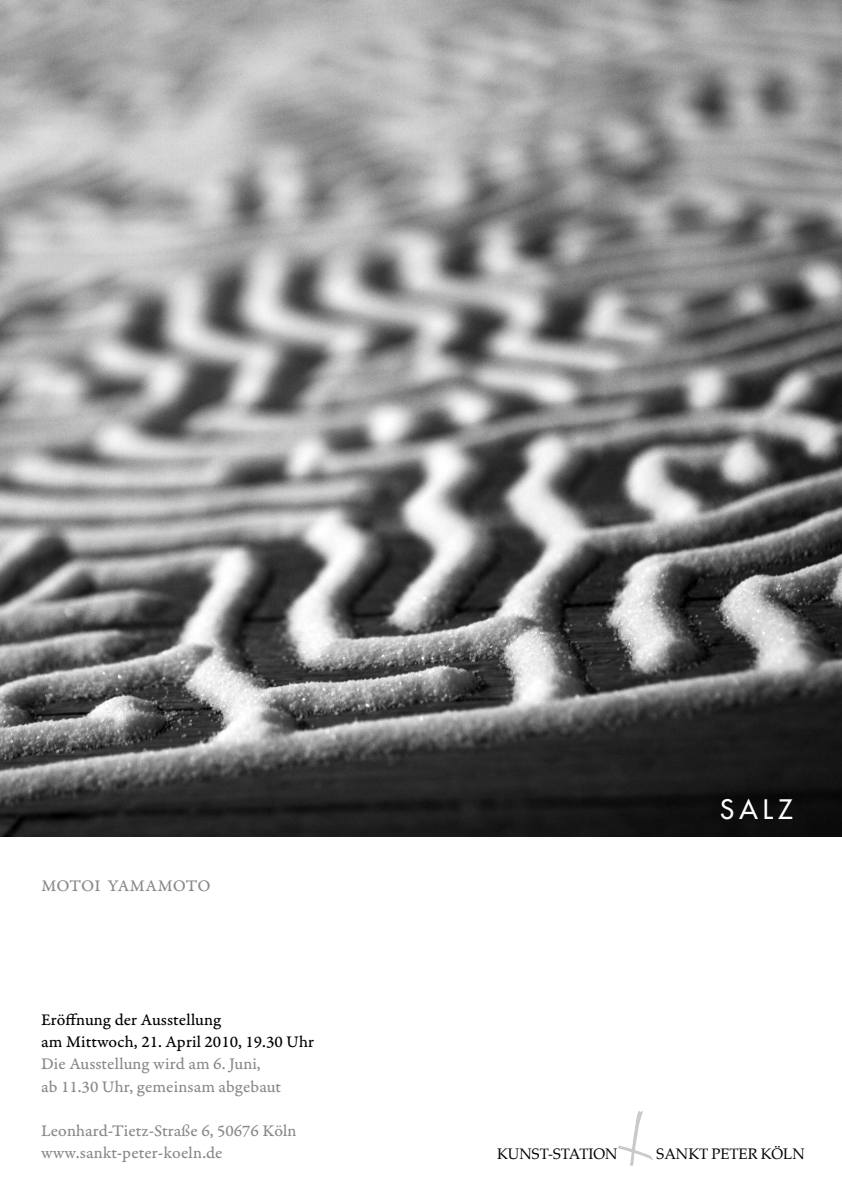
<style>
.page{position:relative;width:842px;height:1191px;background:#fff}
.page>*{position:absolute;margin:0;border:0;box-sizing:border-box;transform-origin:0 0}
.t1{font:26.15px "Futura";color:#fff}
.t2{font:17.15px/22.3px "Garamond Premr Pro Capt";color:#87888a}
.t3{font:17.15px/22.3px "Garamond Premr Pro Capt";color:#000}
.t4{font:14.95px "Palatino";color:#000}
</style>
<div class="page">
<img style="left:0;top:0;width:842px;height:836px">
<img style="left:618px;top:1111px;width:26px;height:54px">
<p class="t2" style="left:41px;top:875px;width:171px">MOTOI YAMAMOTO</p>
<p class="t3" style="left:41px;top:1008px;width:275px">Eröffnung der Ausstellung<br>am Mittwoch, 21. April 2010, 19.30 Uhr</p>
<p class="t2" style="left:41px;top:1053px;width:241px">Die Ausstellung wird am 6. Juni, ab 11.30 Uhr, gemeinsam abgebaut</p>
<p class="t2" style="left:41px;top:1120px;width:257px">Leonhard-Tietz-Straße 6, 50676 Köln www.sankt-peter-koeln.de</p>
<h1 class="t1" style="left:720px;top:792px;width:19px">SAL</h1>
<h1 class="t1" style="left:778px;top:792px;width:16px">Z</h1>
<p class="t4" style="left:497px;top:1141px;width:122px">KUNST-STATION</p>
<p class="t4" style="left:656px;top:1141px;width:150px">SANKT PETER KÖLN</p>
</div>
